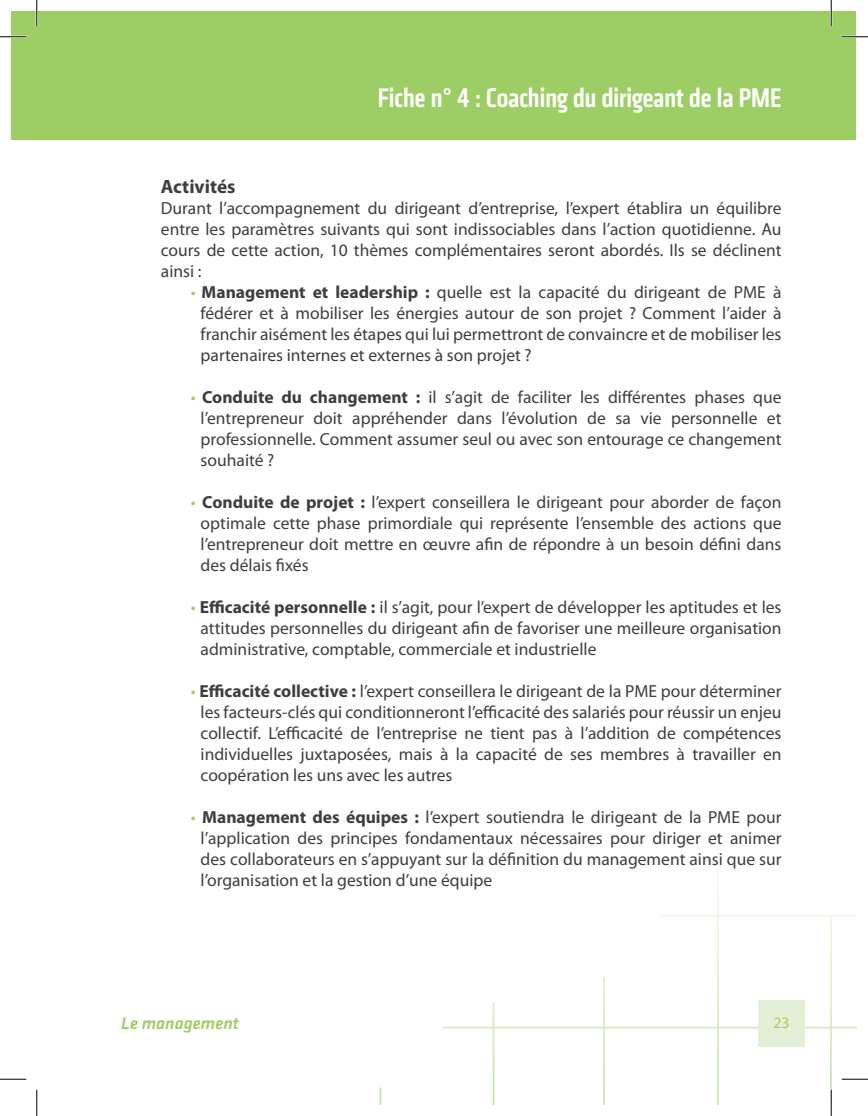
<style>
.page{position:relative;width:868px;height:1116px;background:#fff}
.page>*{position:absolute;margin:0;border:0;box-sizing:border-box;transform-origin:0 0}
.t1{font:500 condensed 28px "Klavika CH";color:#fff}
.t2{font:700 19.25px "Myriad Pro";color:#3e3e3f}
.t3{font:17.5px/21px "Myriad Pro";color:#3e3e3f;text-align:justify}
.t4{font:17.5px "Klavika Medium Italic OSF";color:#9dce65}
.t5{font:15.75px "Myriad Pro";color:#9dce65}
.s1{color:#9dce65}
.s2{font-weight:700}
</style>
<div class="page">
<svg style="left:379px;top:1087px;width:2px;height:16px"></svg>
<hr style="left:492px;top:1002px;width:2px;height:101px;background:#9dce65">
<hr style="left:603px;top:976px;width:1px;height:127px;background:#9dce65">
<hr style="left:716px;top:838px;width:2px;height:265px;background:#9dce65">
<hr style="left:829px;top:915px;width:2px;height:188px;background:#9dce65">
<hr style="left:660px;top:914px;width:195px;height:2px;background:#9dce65">
<hr style="left:443px;top:1026px;width:412px;height:2px;background:#9dce65">
<hr style="left:273px;top:1115px;width:582px;height:1px;background:#9dce65">
<hr style="left:867px;top:915px;width:1px;height:188px;background:#9dce65">
<div style="left:758px;top:999px;width:46px;height:47px;background:#e3f0d5"></div>
<div style="left:12px;top:12px;width:48px;height:128px;background:#9dce65"></div>
<div style="left:37px;top:12px;width:818px;height:128px;background:#9dce65"></div>
<hr style="left:0;top:36px;width:26px;height:2px;background:#fff">
<hr style="left:841px;top:36px;width:26px;height:2px;background:#fff">
<hr style="left:36px;top:0;width:2px;height:26px;background:#fff">
<hr style="left:829px;top:0;width:3px;height:26px;background:#fff">
<hr style="left:829px;top:1089px;width:3px;height:26px;background:#fff">
<svg style="left:0;top:36px;width:26px;height:1px"></svg>
<svg style="left:841px;top:36px;width:26px;height:1px"></svg>
<svg style="left:0;top:1078px;width:26px;height:1px"></svg>
<svg style="left:841px;top:1078px;width:26px;height:1px"></svg>
<svg style="left:36px;top:0;width:1px;height:26px"></svg>
<svg style="left:36px;top:1089px;width:1px;height:26px"></svg>
<svg style="left:830px;top:0;width:1px;height:26px"></svg>
<svg style="left:830px;top:1089px;width:1px;height:26px"></svg>
<h1 class="t1" style="left:377px;top:81px;width:405px">Fiche n° 4 : Coaching du dirigeant de la PME</h1>
<p class="t2" style="left:161px;top:174px;width:76px">Activités</p>
<p class="t3" style="left:161px;top:197px;width:622px">Durant l’accompagnement du dirigeant d’entreprise, l’expert établira un équilibre entre les paramètres suivants qui sont indissociables dans l’action quotidienne. Au cours de cette action, 10 thèmes complémentaires seront abordés. Ils se déclinent ainsi :</p>
<p class="t3" style="left:200px;top:281px;width:582px;text-indent:-10px"><span class="s1">•</span> <span class="s2">Management et leadership :</span> quelle est la capacité du dirigeant de PME à fédérer et à mobiliser les énergies autour de son projet ? Comment l’aider à franchir aisément les étapes qui lui permettront de convaincre et de mobiliser les partenaires internes et externes à son projet ?</p>
<p class="t3" style="left:200px;top:386px;width:582px;text-indent:-10px"><span class="s1">•</span> <span class="s2">Conduite du changement :</span> il s’agit de faciliter les différentes phases que l’entrepreneur doit appréhender dans l’évolution de sa vie personnelle et professionnelle. Comment assumer seul ou avec son entourage ce changement souhaité ?</p>
<p class="t3" style="left:200px;top:491px;width:582px;text-indent:-10px"><span class="s1">•</span> <span class="s2">Conduite de projet :</span> l’expert conseillera le dirigeant pour aborder de façon optimale cette phase primordiale qui représente l’ensemble des actions que l’entrepreneur doit mettre en œuvre afin de répondre à un besoin défini dans des délais fixés</p>
<p class="t3" style="left:200px;top:596px;width:582px;text-indent:-10px"><span class="s1">•</span> <span class="s2">Efficacité personnelle :</span> il s’agit, pour l’expert de développer les aptitudes et les attitudes personnelles du dirigeant afin de favoriser une meilleure organisation administrative, comptable, commerciale et industrielle</p>
<p class="t3" style="left:200px;top:680px;width:582px;text-indent:-10px"><span class="s1">•</span> <span class="s2">Efficacité collective :</span> l’expert conseillera le dirigeant de la PME pour déterminer les facteurs-clés qui conditionneront l’efficacité des salariés pour réussir un enjeu collectif. L’efficacité de l’entreprise ne tient pas à l’addition de compétences individuelles juxtaposées, mais à la capacité de ses membres à travailler en coopération les uns avec les autres</p>
<p class="t3" style="left:200px;top:806px;width:582px;text-indent:-10px"><span class="s1">•</span> <span class="s2">Management des équipes :</span> l’expert soutiendra le dirigeant de la PME pour l’application des principes fondamentaux nécessaires pour diriger et animer des collaborateurs en s’appuyant sur la définition du management ainsi que sur l’organisation et la gestion d’une équipe</p>
<p class="t4" style="left:121px;top:1013px;width:119px">Le management</p>
<p class="t5" style="left:773px;top:1013px;width:18px">23</p>
</div>
